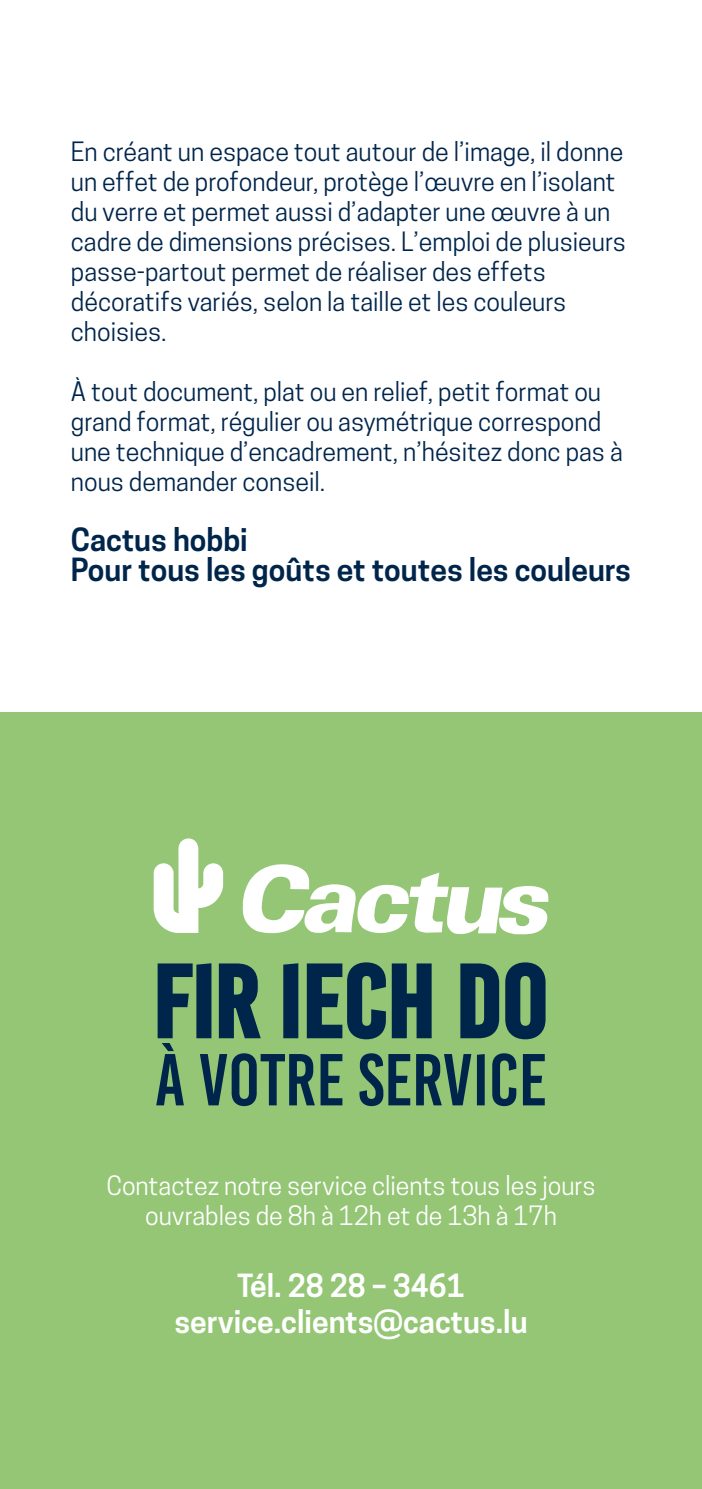
<style>
.page{position:relative;width:702px;height:1489px;background:#fff}
.page>*{position:absolute;margin:0;border:0;box-sizing:border-box;transform-origin:0 0}
.t1{font:800 106.75px "Base One";color:#00254b}
.t2{font:73.25px "Base One";color:#00254b}
.t3{font:600 30px/30px "Cooper Hewitt";color:#00254b}
.t4{font:600 30px/36px "Cooper Hewitt";color:#fff;text-align:center}
.t5{font:25px/30px "Cooper Hewitt";color:#00254b}
.t6{font:25px/30px "Cooper Hewitt";color:#fff;text-align:center}
</style>
<div class="page">
<hr style="left:701px;top:304px;width:1px;height:408px;background:#94c676">
<svg style="left:701px;top:304px;width:1px;height:161px"></svg>
<div style="left:0;top:712px;width:702px;height:776px;background:#94c676"></div>
<svg style="left:242px;top:864px;width:306px;height:71px"></svg>
<svg style="left:153px;top:838px;width:70px;height:95px"></svg>
<p class="t5" style="left:71px;top:136px;width:556px">En créant un espace tout autour de l’image, il donne un effet de profondeur, protège l’œuvre en l’isolant du verre et permet aussi d’adapter une œuvre à un cadre de dimensions précises. L’emploi de plusieurs passe-partout permet de réaliser des effets décoratifs variés, selon la taille et les couleurs choisies.</p>
<p class="t5" style="left:71px;top:376px;width:553px">À tout document, plat ou en relief, petit format ou grand format, régulier ou asymétrique correspond une technique d’encadrement, n’hésitez donc pas à nous demander conseil.</p>
<p class="t3" style="left:71px;top:524px;width:561px">Cactus hobbi<br>Pour tous les goûts et toutes les couleurs</p>
<h1 class="t1" style="left:153px;top:943px;width:396px">FIR IECH DO</h1>
<h2 class="t2" style="left:155px;top:1040px;width:394px">À VOTRE SERVICE</h2>
<p class="t6" style="left:106px;top:1170px;width:490px">Contactez notre service clients tous les jours ouvrables de 8h à 12h et de 13h à 17h</p>
<p class="t4" style="left:174px;top:1267px;width:355px">Tél. 28 28 – 3461 service.clients@cactus.lu</p>
</div>
